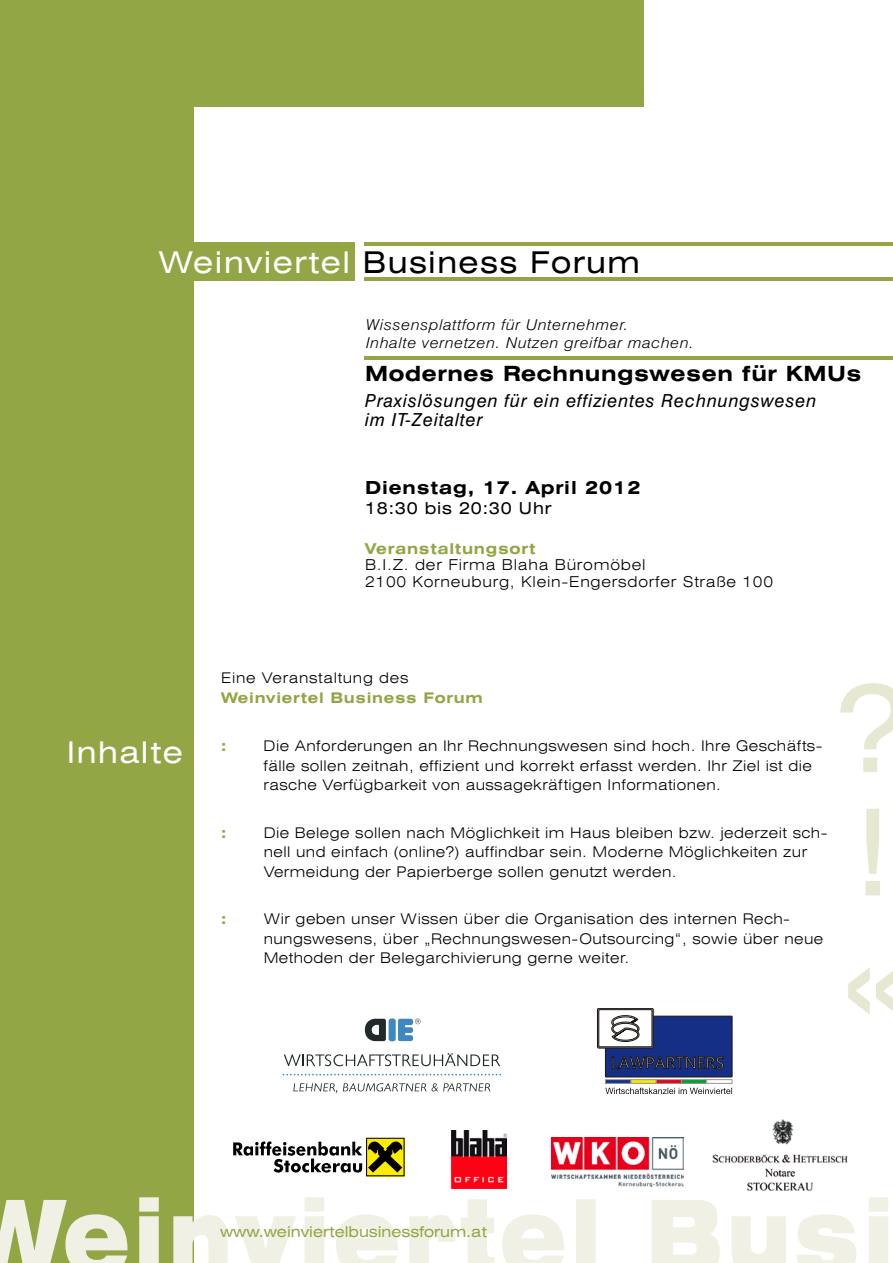
<style>
.page{position:relative;width:893px;height:1263px;background:#fff}
.page>*{position:absolute;margin:0;border:0;box-sizing:border-box;transform-origin:0 0}
.t1{font:expanded 120px/251px "Swiss 721 BT";color:#e6e8d2}
.t2{font:expanded 30px "Swiss 721 BT";letter-spacing:.05em;color:#000}
.t3{font:expanded 30px "Swiss 721 BT";letter-spacing:.05em;color:#fff}
.t4{font:700 expanded 21px "Swiss 721 BT";letter-spacing:.03em;color:#000}
.t5{font:italic 18px/19.2px "Swiss 721 BT";letter-spacing:.05em;color:#000}
.t6{font:700 expanded 18px "Swiss 721 BT";letter-spacing:.05em;color:#000}
.t7{font:expanded 16.5px "Swiss 721 BT";letter-spacing:.05em;color:#000}
.t8{font:300 expanded 15px/16.5px "Swiss 721 BT";letter-spacing:.05em;color:#000}
.t9{font:italic 300 15px/18px "Swiss 721 BT";letter-spacing:.04em;color:#000;scale:1.1 1}
.t10{font:expanded 15px "Swiss 721 BT";color:#93a646}
.t11{font:700 expanded 15px "Swiss 721 BT";letter-spacing:.05em;color:#93a646}
.t12{font:300 expanded 14.7px/19.5px "Swiss 721 BT";letter-spacing:.03em;color:#000}
.t13{font:700 expanded 14.7px "Swiss 721 BT";letter-spacing:.05em;color:#93a646}
.t14{font:300 expanded 14.7px "Swiss 721 BT";letter-spacing:.05em;color:#000}
.s1{color:#fff}
</style>
<div class="page">
<div style="left:0;top:0;width:643px;height:106px;background:#93a646"></div>
<div style="left:0;top:0;width:193px;height:1263px;background:#93a646"></div>
<svg style="left:0;top:1197px;width:888px;height:66px;fill:#f0f1e4"></svg>
<div style="left:0;top:242px;width:354px;height:39px;background:#93a646"></div>
<hr style="left:365px;top:277px;width:528px;height:4px;background:#93a646">
<hr style="left:365px;top:356px;width:528px;height:4px;background:#93a646">
<hr style="left:365px;top:242px;width:528px;height:4px;background:#93a646">
<svg style="left:365px;top:1018px;width:56px;height:23px"></svg>
<svg style="left:284px;top:1053px;width:216px;height:13px"></svg>
<svg style="left:283px;top:1074px;width:218px;height:1px"></svg>
<svg style="left:293px;top:1083px;width:44px;height:10px"></svg>
<svg style="left:343px;top:1083px;width:147px;height:8px"></svg>
<div style="left:605px;top:1016px;width:127px;height:61px;background:#162f86"></div>
<div style="left:605px;top:1016px;width:127px;height:61px;border:1px solid #1c1410"></div>
<div style="left:681px;top:1079px;width:26px;height:4px;border:1px solid #989695"></div>
<div style="left:656px;top:1079px;width:25px;height:4px;border:1px solid #989695"></div>
<div style="left:631px;top:1079px;width:25px;height:4px;border:1px solid #989695"></div>
<div style="left:605px;top:1079px;width:26px;height:4px;border:1px solid #989695"></div>
<div style="left:707px;top:1079px;width:25px;height:4px;border:1px solid #989695"></div>
<svg style="left:612px;top:1056px;width:112px;height:13px"></svg>
<svg style="left:605px;top:1088px;width:127px;height:6px"></svg>
<div style="left:597px;top:1008px;width:56px;height:40px;border:1px solid #1c1410"></div>
<div style="left:599px;top:1010px;width:53px;height:37px;background:#fff"></div>
<div style="left:599px;top:1009px;width:53px;height:38px;border:1px solid #1c1410"></div>
<svg style="left:612px;top:1015px;width:27px;height:26px"></svg>
<img style="left:712px;top:1119px;width:136px;height:72px">
<svg style="left:233px;top:1138px;width:172px;height:38px"></svg>
<img style="left:452px;top:1131px;width:55px;height:57px">
<img style="left:551px;top:1138px;width:133px;height:49px">
<h2 class="t2" style="left:159px;top:244px;width:482px"><span class="s1">Weinviertel</span> Business Forum</h2>
<p class="t9" style="left:366px;top:315px;width:299px">Wissensplattform für Unternehmer.<br>Inhalte vernetzen. Nutzen greifbar machen.</p>
<h3 class="t4" style="left:365px;top:361px;width:498px">Modernes Rechnungswesen für KMUs</h3>
<p class="t5" style="left:365px;top:390px;width:453px">Praxislösungen für ein effizientes Rechnungswesen im IT-Zeitalter</p>
<p class="t6" style="left:365px;top:477px;width:277px">Dienstag, 17. April 2012</p>
<p class="t7" style="left:365px;top:498px;width:188px">18:30 bis 20:30 Uhr</p>
<h2 class="t3" style="left:67px;top:734px;width:118px">Inhalte</h2>
<p class="t11" style="left:365px;top:539px;width:172px">Veranstaltungsort</p>
<p class="t8" style="left:365px;top:557px;width:409px">B.I.Z. der Firma Blaha Büromöbel<br>2100 Korneuburg, Klein-Engersdorfer Straße 100</p>
<p class="t14" style="left:221px;top:669px;width:189px">Eine Veranstaltung des</p>
<p class="t13" style="left:221px;top:689px;width:263px">Weinviertel Business Forum</p>
<p class="t13" style="left:221px;top:737px;width:7px">:</p>
<p class="t12" style="left:264px;top:736px;width:560px">Die Anforderungen an Ihr Rechnungswesen sind hoch. Ihre Geschäfts&shy;fälle sollen zeitnah, effizient und korrekt erfasst werden. Ihr Ziel ist die rasche Verfügbarkeit von aussagekräftigen Informationen.</p>
<p class="t13" style="left:221px;top:824px;width:7px">:</p>
<p class="t12" style="left:264px;top:823px;width:565px">Die Belege sollen nach Möglichkeit im Haus bleiben bzw. jederzeit sch&shy;nell und einfach (online?) auffindbar sein. Moderne Möglichkeiten zur<br>Vermeidung der Papierberge sollen genutzt werden.</p>
<p class="t13" style="left:221px;top:910px;width:7px">:</p>
<p class="t12" style="left:264px;top:909px;width:561px">Wir geben unser Wissen über die Organisation des internen Rech&shy;nungswesens, über „Rechnungswesen-Outsourcing“, sowie über neue<br>Methoden der Belegarchivierung gerne weiter.</p>
<h1 class="t1" style="left:837px;top:603px;width:73px">? «</h1>
<h1 class="t1" style="left:853px;top:727px;width:40px">!</h1>
<p class="t10" style="left:220px;top:1223px;width:268px">www.weinviertelbusinessforum.at</p>
</div>
